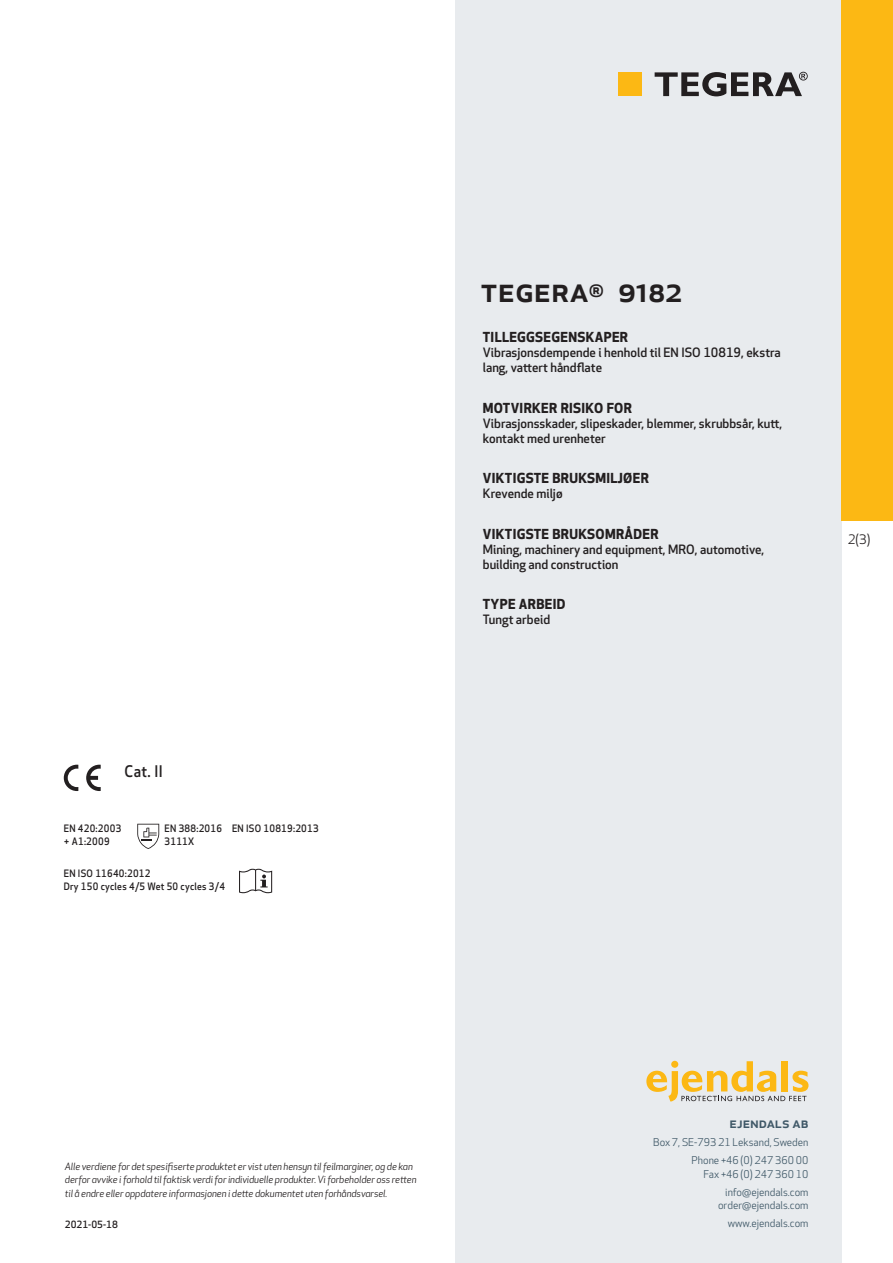
<style>
.page{position:relative;width:893px;height:1263px;background:#fff}
.page>*{position:absolute;margin:0;border:0;box-sizing:border-box;transform-origin:0 0}
.prodname{font:500 34.5px "Apex New";color:#231f20}
.t1{font:500 15.6px "Apex New";color:#231f20;scale:.95 1}
.t2{font:500 15px "Apex New";color:#405968}
.Funktion_body{font:700 13.5px "Apex New";letter-spacing:.025em;color:#231f20}
.t3{font:12.75px "Apex New";color:#231f20}
.Funktion_body-2{font:500 12.6px/15px "Apex New";color:#231f20}
.t4{font:10.5px/18px "Apex New";color:#405968;text-align:right}
.PictogramText{font:500 10.05px/13.5px "Apex New";letter-spacing:.025em;color:#231f20;scale:.95 1}
.beskrivning__fr{font:500 10.05px "Apex New";letter-spacing:.025em;color:#231f20;scale:.95 1}
.t5{font:italic 9.75px/13.5px "Apex New";letter-spacing:-.01em;color:#231f20}
.t6{font:500 9.75px "Apex New";color:#231f20}
</style>
<div class="page">
<div style="left:455px;top:0;width:387px;height:1263px;background:#e8ebee"></div>
<svg style="left:646px;top:1061px;width:162px;height:40px"></svg>
<div style="left:842px;top:0;width:51px;height:520px;background:#fcb814"></div>
<div style="left:618px;top:72px;width:24px;height:24px;background:#fcb814"></div>
<svg style="left:655px;top:72px;width:153px;height:24px"></svg>
<svg style="left:86px;top:765px;width:15px;height:26px"></svg>
<svg style="left:64px;top:765px;width:14px;height:26px"></svg>
<svg style="left:137px;top:824px;width:22px;height:25px"></svg>
<svg style="left:239px;top:869px;width:33px;height:24px"></svg>
<p class="t1" style="left:125px;top:761px;width:42px">Cat. II</p>
<p class="PictogramText" style="left:64px;top:821px;width:62px">EN 420:2003 + A1:2009</p>
<p class="PictogramText" style="left:165px;top:821px;width:62px">EN 388:2016</p>
<p class="PictogramText" style="left:165px;top:834px;width:33px">3111X</p>
<p class="beskrivning__fr" style="left:232px;top:821px;width:93px">EN ISO 10819:2013</p>
<p class="beskrivning__fr" style="left:64px;top:866px;width:93px">EN ISO 11640:2012</p>
<p class="PictogramText" style="left:64px;top:879px;width:171px">Dry 150 cycles 4/5 Wet 50 cycles 3/4</p>
<p class="prodname" style="left:480px;top:266px;width:203px">TEGERA<sup>®</sup> 9182</p>
<p class="Funktion_body" style="left:483px;top:327px;width:147px">TILLEGGSEGENSKAPER</p>
<p class="Funktion_body-2" style="left:483px;top:345px;width:299px">Vibrasjonsdempende i henhold til EN ISO 10819, ekstra lang, vattert håndflate</p>
<p class="Funktion_body" style="left:483px;top:398px;width:151px">MOTVIRKER RISIKO FOR</p>
<p class="Funktion_body-2" style="left:483px;top:415px;width:301px">Vibrasjonsskader, slipeskader, blemmer, skrubbsår, kutt, kontakt med urenheter</p>
<p class="Funktion_body" style="left:483px;top:468px;width:167px">VIKTIGSTE BRUKSMILJØER</p>
<p class="Funktion_body-2" style="left:483px;top:486px;width:81px">Krevende miljø</p>
<p class="Funktion_body" style="left:483px;top:524px;width:177px">VIKTIGSTE BRUKSOMRÅDER</p>
<p class="Funktion_body-2" style="left:483px;top:541px;width:283px">Mining, machinery and equipment, MRO, automotive, building and construction</p>
<p class="Funktion_body" style="left:483px;top:595px;width:84px">TYPE ARBEID</p>
<p class="Funktion_body-2" style="left:483px;top:612px;width:69px">Tungt arbeid</p>
<h3 class="t3" style="left:848px;top:531px;width:24px">2(3)</h3>
<p class="t5" style="left:65px;top:1159px;width:353px">Alle verdiene for det spesifiserte produktet er vist uten hensyn til feilmarginer, og de kan derfor avvike i forhold til faktisk verdi for individuelle produkter. Vi forbeholder oss retten til å endre eller oppdatere informasjonen i dette dokumentet uten forhåndsvarsel.</p>
<p class="t6" style="left:65px;top:1218px;width:54px">2021-05-18</p>
<h3 class="t2" style="left:729px;top:1113px;width:80px">ejendals ab</h3>
<p class="t4" style="left:653px;top:1133px;width:157px">Box 7, SE-793 21 Leksand, Sweden<br>Phone +46 (0) 247 360 00</p>
<p class="t4" style="left:703px;top:1165px;width:107px">Fax +46 (0) 247 360 10 info@ejendals.com</p>
<p class="t4" style="left:718px;top:1196px;width:92px">order@ejendals.com</p>
<p class="t4" style="left:728px;top:1215px;width:82px">www.ejendals.com</p>
</div>
